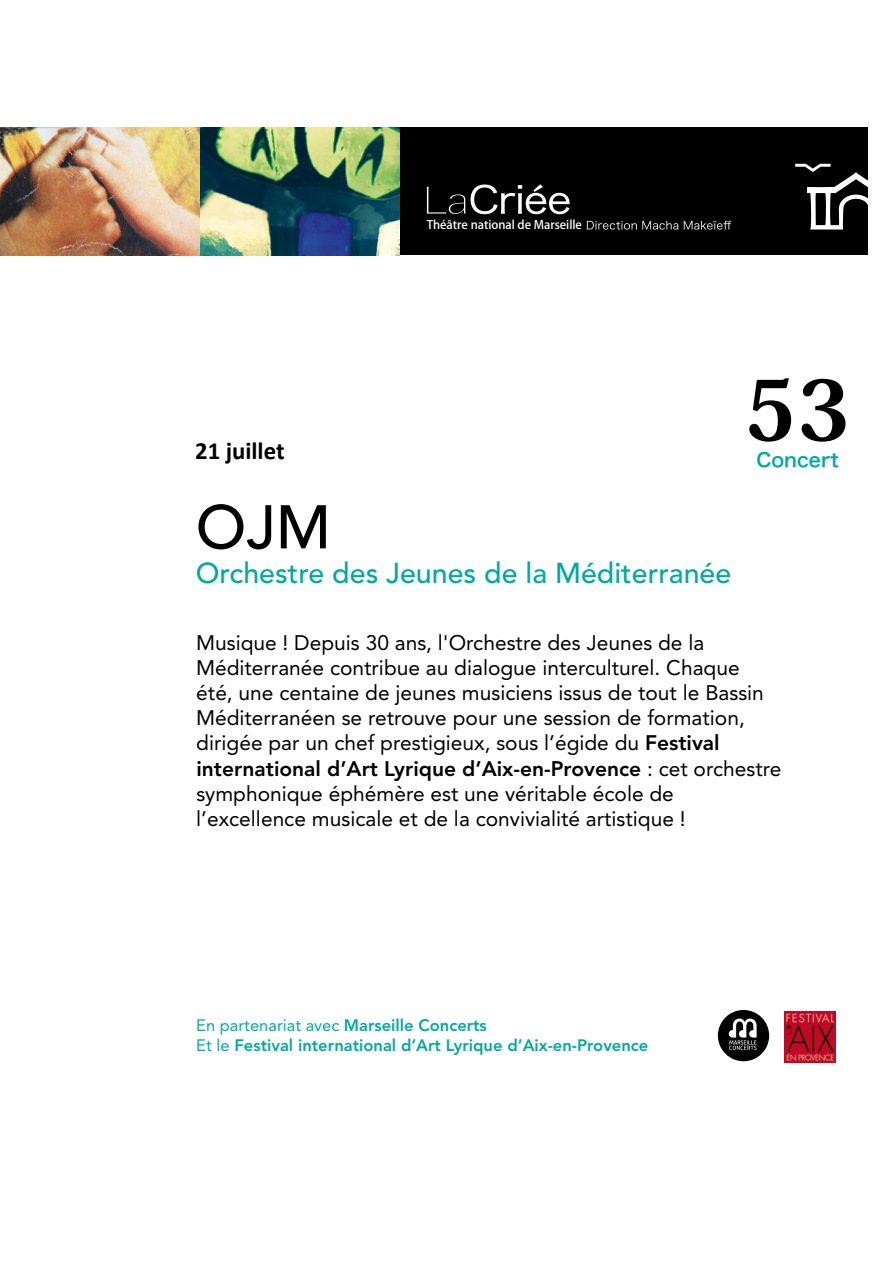
<style>
.page{position:relative;width:893px;height:1263px;background:#fff}
.page>*{position:absolute;margin:0;border:0;box-sizing:border-box;transform-origin:0 0}
.t1{font:800 82.5px "Koz Min Pro";color:#000}
.t2{font:500 60.9px "Avenir LT Std";color:#000}
.t3{font:500 28.5px "Avenir LT Std";color:#00aa9f}
.t4{font:700 24.75px "Calibri";color:#000}
.t5{font:21px/25.2px "Avenir LT Std";color:#000}
.t6{font:19.05px "Hira Kaku Pro W6";color:#00aa9f}
.t7{font:800 16.5px/19.8px "Avenir LT Std";color:#00aa9f}
.t8{font:500 11.85px "Koz Go Pro";color:#fff}
.s1{font-weight:800}
.s2{font-weight:400}
</style>
<div class="page">
<div style="left:0;top:128px;width:867px;height:127px;background:#000"></div>
<svg style="left:587px;top:221px;width:91px;height:9px"></svg>
<svg style="left:684px;top:221px;width:47px;height:9px"></svg>
<svg style="left:427px;top:187px;width:38px;height:27px"></svg>
<svg style="left:471px;top:184px;width:99px;height:30px"></svg>
<svg style="left:795px;top:164px;width:73px;height:65px"></svg>
<img style="left:200px;top:128px;width:200px;height:127px">
<img style="left:0;top:128px;width:200px;height:127px">
<svg style="left:718px;top:1010px;width:51px;height:51px"></svg>
<img style="left:784px;top:1011px;width:51px;height:51px">
<p class="t8" style="left:427px;top:217px;width:157px">Théâtre national de Marseille</p>
<p class="t4" style="left:195px;top:435px;width:91px">21 juillet</p>
<h2 class="t2" style="left:196px;top:492px;width:137px">OJM</h2>
<h3 class="t3" style="left:196px;top:557px;width:537px">Orchestre des Jeunes de la Méditerranée</h3>
<h1 class="t1" style="left:744px;top:349px;width:107px">53</h1>
<p class="t6" style="left:756px;top:443px;width:84px">Concert</p>
<p class="t5" style="left:196px;top:630px;width:587px">Musique ! Depuis 30 ans, l'Orchestre des Jeunes de la Méditerranée contribue au dialogue interculturel. Chaque<br>été, une centaine de jeunes musiciens issus de tout le Bassin Méditerranéen se retrouve pour une session de formation, dirigée par un chef prestigieux, sous l’égide du <span class="s1">Festival international d’Art Lyrique d’Aix-en-Provence</span> : cet orchestre symphonique éphémère est une véritable école de l’excellence musicale et de la convivialité artistique !</p>
<p class="t7" style="left:196px;top:1015px;width:453px"><span class="s2">En partenariat avec</span> Marseille Concerts<br><span class="s2">Et le</span> Festival international d’Art Lyrique d’Aix-en-Provence</p>
</div>
